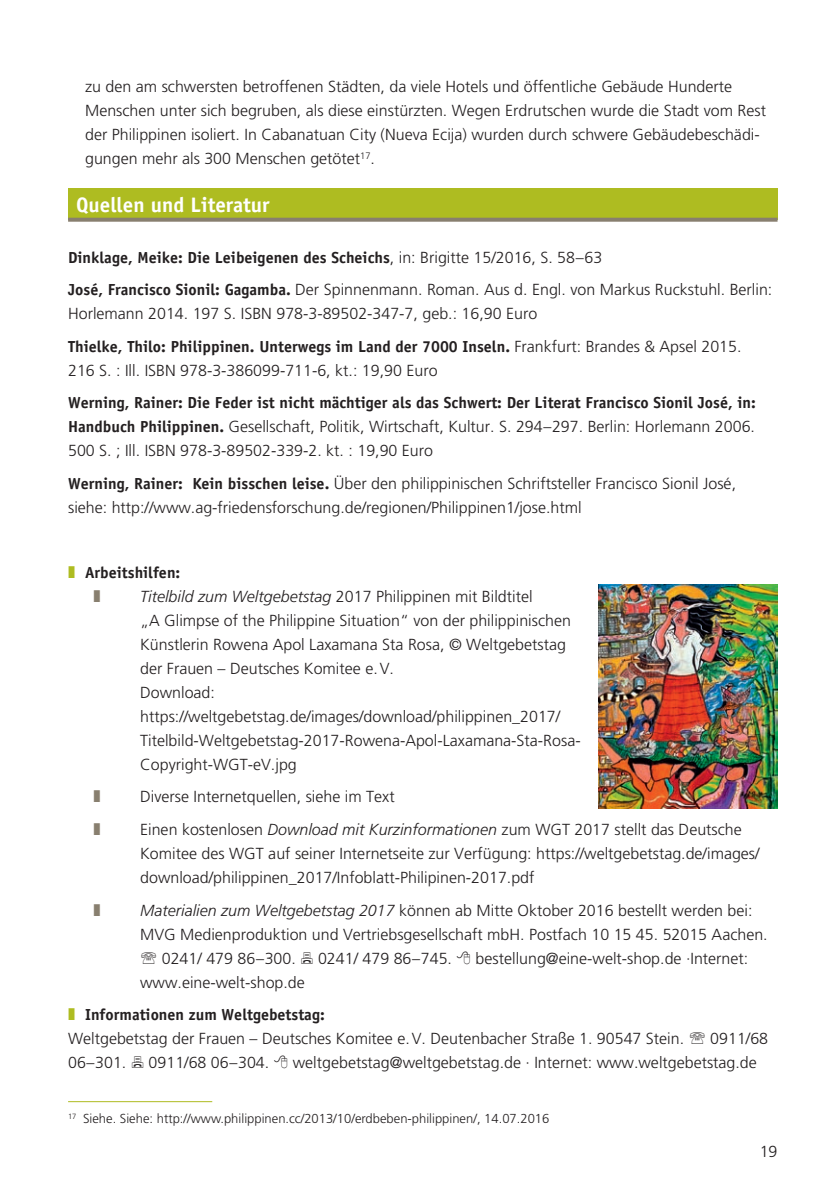
<style>
.page{position:relative;width:840px;height:1191px;background:#fff}
.page>*{position:absolute;margin:0;border:0;box-sizing:border-box;transform-origin:0 0}
.t1{font:700 21px "Officina Sans Std";color:#fff}
.t2{font:300 16px/24px "Frutiger";color:#231f20}
.t3{font:700 16px "Officina Sans Std";color:#231f20}
.t4{font:300 13px "Frutiger";color:#231f20}
.s1{font-family:"Frutiger";font-weight:300}
.s2{font-family:"Officina Sans Std";font-weight:700}
.s3{color:#aebc21}
.s4{font-style:italic}
</style>
<div class="page">
<div style="left:68px;top:188px;width:709px;height:32px;background:#aebc21"></div>
<svg style="left:68px;top:218px;width:709px;height:4px;background:#908879"></svg>
<hr style="left:68px;top:1101px;width:144px;height:1px;background:#aebc21">
<img style="left:598px;top:585px;width:179px;height:224px">
<p class="t2" style="left:85px;top:74px;width:682px">zu den am schwersten betroffenen Städten, da viele Hotels und öffentliche Gebäude Hunderte Menschen unter sich begruben, als diese einstürzten. Wegen Erdrutschen wurde die Stadt vom Rest der Philippinen isoliert. In Cabanatuan City (Nueva Ecija) wurden durch schwere Gebäudebeschädi&shy;gungen mehr als 300 Menschen getötet<sup>17</sup>.</p>
<h1 class="t1" style="left:76px;top:191px;width:195px">Quellen und Literatur</h1>
<p class="t3" style="left:68px;top:247px;width:535px">Dinklage, Meike: Die Leibeigenen des Scheichs<span class="s1">, in: Brigitte 15/2016, S. 58–63</span></p>
<p class="t2" style="left:68px;top:278px;width:705px"><span class="s2">José, Francisco Sionil: Gagamba.</span> Der Spinnenmann. Roman. Aus d. Engl. von Markus Ruckstuhl. Berlin:<br>Horlemann 2014. 197 S. ISBN 978-3-89502-347-7, geb.: 16,90 Euro</p>
<p class="t3" style="left:68px;top:336px;width:674px">Thielke, Thilo: Philippinen. Unterwegs im Land der 7000 Inseln. <span class="s1">Frankfurt: Brandes &amp; Apsel 2015.</span></p>
<p class="t2" style="left:68px;top:358px;width:371px">216 S. : Ill. ISBN 978-3-386099-711-6, kt.: 19,90 Euro</p>
<p class="t3" style="left:68px;top:393px;width:689px">Werning, Rainer: Die Feder ist nicht mächtiger als das Schwert: Der Literat Francisco Sionil José, in:</p>
<p class="t2" style="left:68px;top:415px;width:688px"><span class="s2">Handbuch Philippinen.</span> Gesellschaft, Politik, Wirtschaft, Kultur. S. 294–297. Berlin: Horlemann 2006.<br>500 S. ; Ill. ISBN 978-3-89502-339-2. kt. : 19,90 Euro</p>
<p class="t2" style="left:68px;top:471px;width:669px"><span class="s2">Werning, Rainer: Kein bisschen leise.</span> Über den philippinischen Schriftsteller Francisco Sionil José, siehe: http://www.ag-friedensforschung.de/regionen/Philippinen1/jose.html</p>
<p class="t3" style="left:68px;top:562px;width:114px"><span class="s3">❚</span> Arbeitshilfen:</p>
<p class="t2" style="left:140px;top:584px;width:442px"><span class="s4">Titelbild zum Weltgebetstag</span> 2017 Philippinen mit Bildtitel<br>„A Glimpse of the Philippine Situation“ von der philippinischen Künstlerin Rowena Apol Laxamana Sta Rosa, © Weltgebetstag der Frauen – Deutsches Komitee e.V.<br>Download: https://weltgebetstag.de/images/download/philippinen_2017/ Titelbild-Weltgebetstag-2017-Rowena-Apol-Laxamana-Sta-Rosa-Copyright-WGT-eV.jpg</p>
<p class="t2" style="left:140px;top:785px;width:256px">Diverse Internetquellen, siehe im Text</p>
<p class="t2" style="left:140px;top:817px;width:620px">Einen kostenlosen <span class="s4">Download mit Kurzinformationen</span> zum WGT 2017 stellt das Deutsche<br>Komitee des WGT auf seiner Internetseite zur Verfügung: https://weltgebetstag.de/images/ download/philippinen_2017/Infoblatt-Philipinen-2017.pdf</p>
<p class="t2" style="left:140px;top:898px;width:613px"><span class="s4">Materialien zum Weltgebetstag 2017</span> können ab Mitte Oktober 2016 bestellt werden bei:</p>
<p class="t2" style="left:140px;top:922px;width:628px">MVG Medienproduktion und Vertriebsgesellschaft mbH. Postfach 10 15 45. 52015 Aachen.</p>
<p class="t2" style="left:162px;top:946px;width:135px">0241/ 479 86–300.</p>
<p class="t2" style="left:318px;top:946px;width:135px">0241/ 479 86–745.</p>
<p class="t2" style="left:475px;top:946px;width:274px">bestellung@eine-welt-shop.de ·Internet:</p>
<p class="t2" style="left:140px;top:970px;width:166px">www.eine-welt-shop.de</p>
<p class="t3" style="left:68px;top:1004px;width:258px"><span class="s3">❚</span> Informationen zum Weltgebetstag:</p>
<p class="t2" style="left:68px;top:1026px;width:617px">Weltgebetstag der Frauen – Deutsches Komitee e.V. Deutenbacher Straße 1. 90547 Stein.</p>
<p class="t2" style="left:710px;top:1026px;width:59px">0911/68</p>
<p class="t2" style="left:68px;top:1050px;width:60px">06–301.</p>
<p class="t2" style="left:148px;top:1050px;width:122px">0911/68 06–304.</p>
<p class="t2" style="left:293px;top:1050px;width:465px">weltgebetstag@weltgebetstag.de · Internet: www.weltgebetstag.de</p>
<p class="t4" style="left:68px;top:1111px;width:482px"><sup>17</sup> Siehe. Siehe: http://www.philippinen.cc/2013/10/erdbeben-philippinen/, 14.07.2016</p>
<p class="t2" style="left:759px;top:1139px;width:19px">19</p>
</div>
